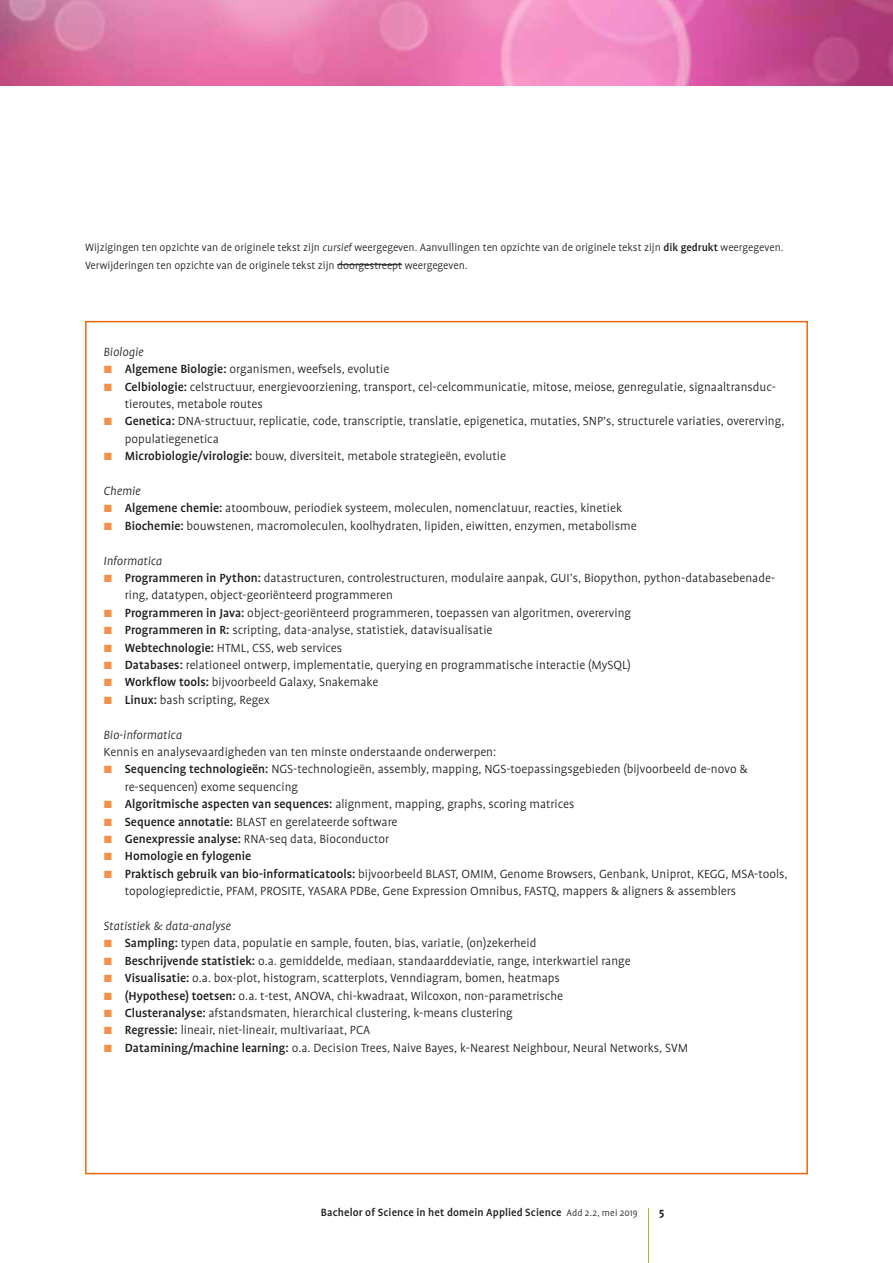
<style>
.page{position:relative;width:893px;height:1263px;background:#fff}
.page>*{position:absolute;margin:0;border:0;box-sizing:border-box;transform-origin:0 0}
.t1{font:300 13.5px/17.4px "Profile";color:#1d1d1b}
.t2{font:italic 300 13.5px "Profile";color:#1d1d1b}
.t3{font:500 13.5px "Profile";color:#1d1d1b}
.t4{font:300 12px/17.4px "Profile";color:#1d1d1b}
.t5{font:500 12px "Profile";letter-spacing:.01em;color:#1d1d1b}
.t6{font:700 12px "Profile";color:#1d1d1b}
.s1{font-style:italic}
.s2{font-weight:500}
.s3{font-family:"Profile XP";font-size:12px;color:#f3914a}
.s4{font-family:"Profile XP";font-weight:300;font-size:12px;color:#f3914a}
.s5{font-weight:300;font-size:10.5px}
</style>
<div class="page">
<hr style="left:648px;top:1208px;width:1px;height:55px;background:#96c11f">
<img style="left:1px;top:0;width:892px;height:85px">
<img style="left:0;top:0;width:1px;height:85px">
<hr style="left:337px;top:264px;width:65px;height:1px;background:#1d1d1b">
<p class="t4" style="left:85px;top:239px;width:700px">Wijzigingen ten opzichte van de originele tekst zijn <span class="s1">cursief</span> weergegeven. Aanvullingen ten opzichte van de originele tekst zijn <span class="s2">dik gedrukt</span> weergegeven.<br>Verwijderingen ten opzichte van de originele tekst zijn doorgestreept weergegeven.</p>
<p class="t2" style="left:104px;top:345px;width:41px">Biologie</p>
<p class="t1" style="left:104px;top:360px;width:287px"><span class="s3">:</span> <span class="s2">Algemene Biologie:</span> organismen, weefsels, evolutie</p>
<p class="t1" style="left:104px;top:378px;width:674px"><span class="s3">:</span> <span class="s2">Celbiologie:</span> celstructuur, energievoorziening, transport, cel-celcommunicatie, mitose, meiose, genregulatie, signaaltransduc-</p>
<p class="t1" style="left:125px;top:395px;width:139px">tieroutes, metabole routes</p>
<p class="t1" style="left:104px;top:413px;width:682px"><span class="s3">:</span> <span class="s2">Genetica:</span> DNA-structuur, replicatie, code, transcriptie, translatie, epigenetica, mutaties, SNP’s, structurele variaties, overerving,</p>
<p class="t1" style="left:125px;top:430px;width:96px">populatiegenetica</p>
<p class="t1" style="left:104px;top:447px;width:404px"><span class="s3">:</span> <span class="s2">Microbiologie/virologie:</span> bouw, diversiteit, metabole strategieën, evolutie</p>
<p class="t1" style="left:104px;top:482px;width:535px"><span class="s1">Chemie<br></span><span class="s3">:</span> <span class="s2">Algemene chemie:</span> atoombouw, periodiek systeem, moleculen, nomenclatuur, reacties, kinetiek<br><span class="s3">:</span> <span class="s2">Biochemie:</span> bouwstenen, macromoleculen, koolhydraten, lipiden, eiwitten, enzymen, metabolisme</p>
<p class="t2" style="left:104px;top:553px;width:60px">Informatica</p>
<p class="t1" style="left:104px;top:569px;width:673px"><span class="s3">:</span> <span class="s2">Programmeren in Python:</span> datastructuren, controlestructuren, modulaire aanpak, GUI’s, Biopython, python-databasebenade-</p>
<p class="t1" style="left:125px;top:587px;width:270px">ring, datatypen, object-georiënteerd programmeren</p>
<p class="t1" style="left:104px;top:604px;width:529px"><span class="s3">:</span> <span class="s2">Programmeren in Java:</span> object-georiënteerd programmeren, toepassen van algoritmen, overerving</p>
<p class="t1" style="left:104px;top:621px;width:390px"><span class="s3">:</span> <span class="s2">Programmeren in R:</span> scripting, data-analyse, statistiek, datavisualisatie</p>
<p class="t1" style="left:104px;top:639px;width:240px"><span class="s3">:</span> <span class="s2">Webtechnologie:</span> HTML, CSS, web services</p>
<p class="t1" style="left:104px;top:656px;width:529px"><span class="s3">:</span> <span class="s2">Databases:</span> relationeel ontwerp, implementatie, querying en programmatische interactie (MySQL)</p>
<p class="t1" style="left:104px;top:674px;width:276px"><span class="s3">:</span> <span class="s2">Workflow tools:</span> bijvoorbeeld Galaxy, Snakemake</p>
<p class="t1" style="left:104px;top:691px;width:168px"><span class="s3">:</span> <span class="s2">Linux:</span> bash scripting, Regex</p>
<p class="t2" style="left:104px;top:727px;width:80px">Bio-informatica</p>
<p class="t1" style="left:104px;top:743px;width:394px">Kennis en analysevaardigheden van ten minste onderstaande onderwerpen:</p>
<p class="t1" style="left:104px;top:761px;width:646px"><span class="s3">:</span> <span class="s2">Sequencing technologieën:</span> NGS-technologieën, assembly, mapping, NGS-toepassingsgebieden (bijvoorbeeld de-novo &amp;</p>
<p class="t1" style="left:125px;top:778px;width:175px">re-sequencen) exome sequencing</p>
<p class="t1" style="left:104px;top:795px;width:472px"><span class="s3">:</span> <span class="s2">Algoritmische aspecten van sequences:</span> alignment, mapping, graphs, scoring matrices</p>
<p class="t1" style="left:104px;top:813px;width:295px"><span class="s3">:</span> <span class="s2">Sequence annotatie:</span> BLAST en gerelateerde software</p>
<p class="t1" style="left:104px;top:830px;width:287px"><span class="s3">:</span> <span class="s2">Genexpressie analyse:</span> RNA-seq data, Bioconductor</p>
<p class="t3" style="left:104px;top:849px;width:149px"><span class="s4">:</span> Homologie en fylogenie</p>
<p class="t1" style="left:104px;top:865px;width:685px"><span class="s3">:</span> <span class="s2">Praktisch gebruik van bio-informaticatools:</span> bijvoorbeeld BLAST, OMIM, Genome Browsers, Genbank, Uniprot, KEGG, MSA-tools,</p>
<p class="t1" style="left:125px;top:882px;width:613px">topologiepredictie, PFAM, PROSITE, YASARA PDBe, Gene Expression Omnibus, FASTQ, mappers &amp; aligners &amp; assemblers</p>
<p class="t1" style="left:104px;top:917px;width:586px"><span class="s1">Statistiek &amp; data-analyse<br></span><span class="s3">:</span> <span class="s2">Sampling:</span> typen data, populatie en sample, fouten, bias, variatie, (on)zekerheid<br><span class="s3">:</span> <span class="s2">Beschrijvende statistiek:</span> o.a. gemiddelde, mediaan, standaarddeviatie, range, interkwartiel range<br><span class="s3">:</span> <span class="s2">Visualisatie:</span> o.a. box-plot, histogram, scatterplots, Venndiagram, bomen, heatmaps<br><span class="s3">:</span> <span class="s2">(Hypothese) toetsen:</span> o.a. t-test, ANOVA, chi-kwadraat, Wilcoxon, non-parametrische<br><span class="s3">:</span> <span class="s2">Clusteranalyse:</span> afstandsmaten, hierarchical clustering, k-means clustering<br><span class="s3">:</span> <span class="s2">Regressie:</span> lineair, niet-lineair, multivariaat, PCA<br><span class="s3">:</span> <span class="s2">Datamining/machine learning:</span> o.a. Decision Trees, Naive Bayes, k-Nearest Neighbour, Neural Networks, SVM</p>
<p class="t5" style="left:321px;top:1206px;width:318px">Bachelor of Science in het domein Applied Science <span class="s5">Add 2.2, mei 2019</span></p>
<p class="t6" style="left:659px;top:1206px;width:7px">5</p>
</div>
